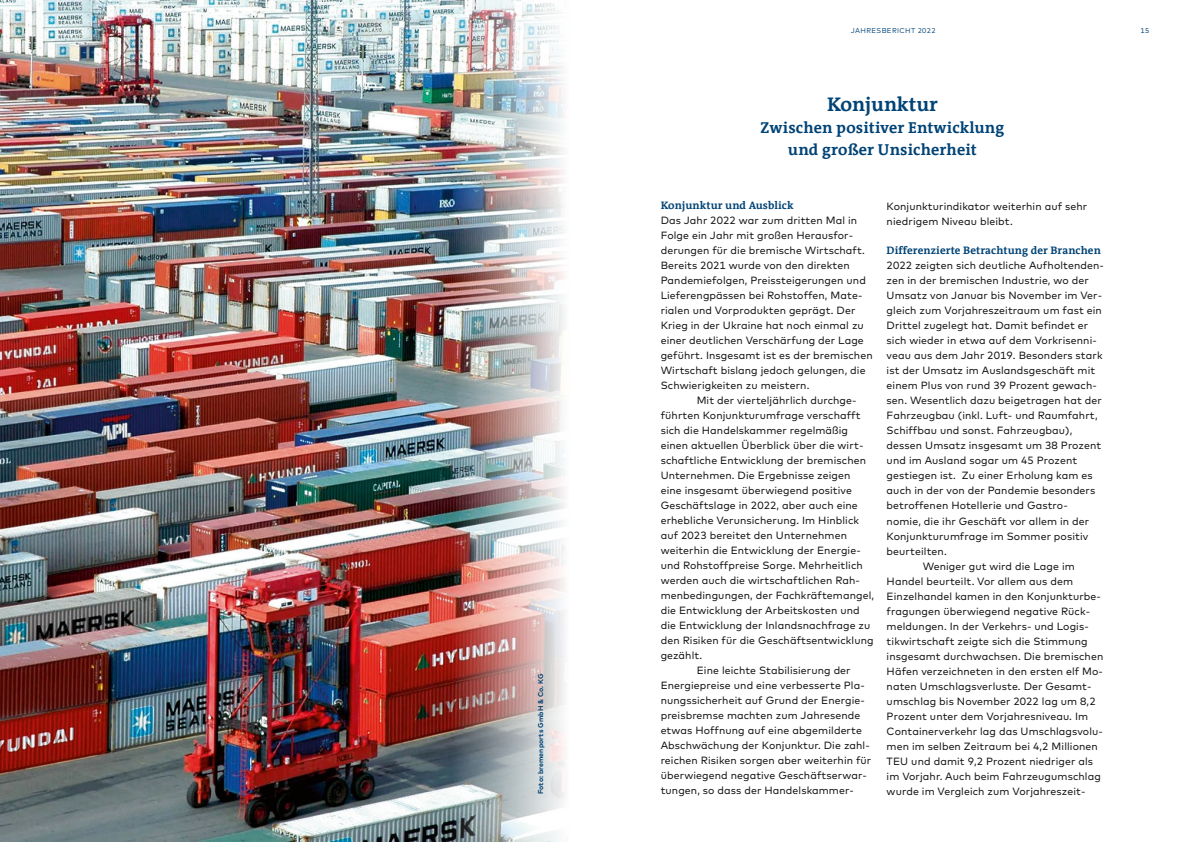
<style>
.page{position:relative;width:1191px;height:842px;background:#fff}
.page>*{position:absolute;margin:0;border:0;box-sizing:border-box;transform-origin:0 0}
.t1{font:700 20px "The Antiqua B7";color:#004376}
.t2{font:700 16px/22px "The Antiqua B7";letter-spacing:.01em;color:#004376;text-align:center}
.t3{font:700 11px "The Antiqua B7";letter-spacing:.01em;color:#004376}
.t4{font:10.5px/15px "Mark";letter-spacing:.01em;color:#121212}
.t5{font:700 7px "Mark";letter-spacing:.01em;color:#004376}
.t6{font:7px "Mark";letter-spacing:.05em;color:#004376}
.t7{font:7px "Mark";color:#004376}
</style>
<div class="page">
<img style="left:0;top:0;width:167px;height:842px">
<img style="left:167px;top:0;width:398px;height:842px">
<p class="t5" style="left:536px;top:794px;width:122px;rotate:-90deg">Foto: bremenports GmbH &amp; Co. KG</p>
<p class="t6" style="left:851px;top:26px;width:86px">JAHRESBERICHT 2022</p>
<p class="t7" style="left:1140px;top:26px;width:11px">15</p>
<h1 class="t1" style="left:827px;top:94px;width:112px">Konjunktur</h1>
<h2 class="t2" style="left:760px;top:117px;width:245px">Zwischen positiver Entwicklung und großer Unsicherheit</h2>
<p class="t3" style="left:660px;top:200px;width:134px">Konjunktur und Ausblick</p>
<p class="t4" style="left:660px;top:213px;width:198px">Das Jahr 2022 war zum dritten Mal in</p>
<p class="t4" style="left:660px;top:228px;width:194px">Folge ein Jahr mit großen Herausfor-</p>
<p class="t4" style="left:660px;top:243px;width:206px">derungen für die bremische Wirtschaft.</p>
<p class="t4" style="left:660px;top:258px;width:191px">Bereits 2021 wurde von den direkten</p>
<p class="t4" style="left:660px;top:273px;width:207px">Pandemiefolgen, Preissteigerungen und</p>
<p class="t4" style="left:660px;top:288px;width:203px">Lieferengpässen bei Rohstoffen, Mate-</p>
<p class="t4" style="left:660px;top:303px;width:196px">rialen und Vorprodukten geprägt. Der</p>
<p class="t4" style="left:660px;top:318px;width:205px">Krieg in der Ukraine hat noch einmal zu</p>
<p class="t4" style="left:660px;top:333px;width:205px">einer deutlichen Verschärfung der Lage</p>
<p class="t4" style="left:660px;top:348px;width:213px">geführt. Insgesamt ist es der bremischen</p>
<p class="t4" style="left:660px;top:363px;width:206px">Wirtschaft bislang jedoch gelungen, die</p>
<p class="t4" style="left:660px;top:378px;width:150px">Schwierigkeiten zu meistern.</p>
<p class="t4" style="left:696px;top:393px;width:161px">Mit der vierteljährlich durchge-</p>
<p class="t4" style="left:660px;top:408px;width:201px">führten Konjunkturumfrage verschafft</p>
<p class="t4" style="left:660px;top:423px;width:189px">sich die Handelskammer regelmäßig</p>
<p class="t4" style="left:660px;top:438px;width:204px">einen aktuellen Überblick über die wirt-</p>
<p class="t4" style="left:660px;top:453px;width:207px">schaftliche Entwicklung der bremischen</p>
<p class="t4" style="left:660px;top:468px;width:191px">Unternehmen. Die Ergebnisse zeigen</p>
<p class="t4" style="left:660px;top:483px;width:193px">eine insgesamt überwiegend positive</p>
<p class="t4" style="left:660px;top:498px;width:199px">Geschäftslage in 2022, aber auch eine</p>
<p class="t4" style="left:660px;top:513px;width:200px">erhebliche Verunsicherung. Im Hinblick</p>
<p class="t4" style="left:660px;top:528px;width:188px">auf 2023 bereitet den Unternehmen</p>
<p class="t4" style="left:660px;top:543px;width:202px">weiterhin die Entwicklung der Energie-</p>
<p class="t4" style="left:660px;top:558px;width:204px">und Rohstoffpreise Sorge. Mehrheitlich</p>
<p class="t4" style="left:660px;top:573px;width:201px">werden auch die wirtschaftlichen Rah-</p>
<p class="t4" style="left:660px;top:588px;width:215px">menbedingungen, der Fachkräftemangel,</p>
<p class="t4" style="left:660px;top:603px;width:201px">die Entwicklung der Arbeitskosten und</p>
<p class="t4" style="left:660px;top:618px;width:211px">die Entwicklung der Inlandsnachfrage zu</p>
<p class="t4" style="left:660px;top:633px;width:214px">den Risiken für die Geschäftsentwicklung</p>
<p class="t4" style="left:660px;top:648px;width:43px">gezählt.</p>
<p class="t4" style="left:696px;top:663px;width:155px">Eine leichte Stabilisierung der</p>
<p class="t4" style="left:660px;top:678px;width:206px">Energiepreise und eine verbesserte Pla-</p>
<p class="t4" style="left:660px;top:693px;width:206px">nungssicherheit auf Grund der Energie-</p>
<p class="t4" style="left:660px;top:708px;width:201px">preisbremse machten zum Jahresende</p>
<p class="t4" style="left:660px;top:723px;width:203px">etwas Hoffnung auf eine abgemilderte</p>
<p class="t4" style="left:660px;top:738px;width:211px">Abschwächung der Konjunktur. Die zahl-</p>
<p class="t4" style="left:660px;top:753px;width:212px">reichen Risiken sorgen aber weiterhin für</p>
<p class="t4" style="left:660px;top:768px;width:208px">überwiegend negative Geschäftserwar-</p>
<p class="t4" style="left:660px;top:783px;width:195px">tungen, so dass der Handelskammer-</p>
<p class="t4" style="left:886px;top:198px;width:202px">Konjunkturindikator weiterhin auf sehr niedrigem Niveau bleibt.</p>
<p class="t3" style="left:886px;top:245px;width:216px">Differenzierte Betrachtung der Branchen</p>
<p class="t4" style="left:886px;top:258px;width:219px">2022 zeigten sich deutliche Aufholtenden-</p>
<p class="t4" style="left:886px;top:273px;width:204px">zen in der bremischen Industrie, wo der</p>
<p class="t4" style="left:886px;top:288px;width:217px">Umsatz von Januar bis November im Ver-</p>
<p class="t4" style="left:886px;top:303px;width:217px">gleich zum Vorjahreszeitraum um fast ein</p>
<p class="t4" style="left:886px;top:318px;width:203px">Drittel zugelegt hat. Damit befindet er</p>
<p class="t4" style="left:886px;top:333px;width:212px">sich wieder in etwa auf dem Vorkrisenni-</p>
<p class="t4" style="left:886px;top:348px;width:217px">veau aus dem Jahr 2019. Besonders stark</p>
<p class="t4" style="left:886px;top:363px;width:210px">ist der Umsatz im Auslandsgeschäft mit</p>
<p class="t4" style="left:886px;top:378px;width:212px">einem Plus von rund 39 Prozent gewach-</p>
<p class="t4" style="left:886px;top:393px;width:217px">sen. Wesentlich dazu beigetragen hat der</p>
<p class="t4" style="left:886px;top:408px;width:212px">Fahrzeugbau (inkl. Luft- und Raumfahrt,</p>
<p class="t4" style="left:886px;top:423px;width:187px">Schiffbau und sonst. Fahrzeugbau),</p>
<p class="t4" style="left:886px;top:438px;width:216px">dessen Umsatz insgesamt um 38 Prozent</p>
<p class="t4" style="left:886px;top:453px;width:192px">und im Ausland sogar um 45 Prozent</p>
<p class="t4" style="left:886px;top:468px;width:207px">gestiegen ist. Zu einer Erholung kam es</p>
<p class="t4" style="left:886px;top:483px;width:210px">auch in der von der Pandemie besonders</p>
<p class="t4" style="left:886px;top:498px;width:183px">betroffenen Hotellerie und Gastro-</p>
<p class="t4" style="left:886px;top:513px;width:204px">nomie, die ihr Geschäft vor allem in der</p>
<p class="t4" style="left:886px;top:528px;width:203px">Konjunkturumfrage im Sommer positiv</p>
<p class="t4" style="left:886px;top:543px;width:62px">beurteilten.</p>
<p class="t4" style="left:922px;top:558px;width:154px">Weniger gut wird die Lage im</p>
<p class="t4" style="left:886px;top:573px;width:188px">Handel beurteilt. Vor allem aus dem</p>
<p class="t4" style="left:886px;top:588px;width:216px">Einzelhandel kamen in den Konjunkturbe-</p>
<p class="t4" style="left:886px;top:603px;width:205px">fragungen überwiegend negative Rück-</p>
<p class="t4" style="left:886px;top:618px;width:204px">meldungen. In der Verkehrs- und Logis-</p>
<p class="t4" style="left:886px;top:633px;width:202px">tikwirtschaft zeigte sich die Stimmung</p>
<p class="t4" style="left:886px;top:648px;width:218px">insgesamt durchwachsen. Die bremischen</p>
<p class="t4" style="left:886px;top:663px;width:218px">Häfen verzeichneten in den ersten elf Mo-</p>
<p class="t4" style="left:886px;top:678px;width:206px">naten Umschlagsverluste. Der Gesamt-</p>
<p class="t4" style="left:886px;top:693px;width:210px">umschlag bis November 2022 lag um 8,2</p>
<p class="t4" style="left:886px;top:708px;width:203px">Prozent unter dem Vorjahresniveau. Im</p>
<p class="t4" style="left:886px;top:723px;width:218px">Containerverkehr lag das Umschlagsvolu-</p>
<p class="t4" style="left:886px;top:738px;width:213px">men im selben Zeitraum bei 4,2 Millionen</p>
<p class="t4" style="left:886px;top:753px;width:208px">TEU und damit 9,2 Prozent niedriger als</p>
<p class="t4" style="left:886px;top:768px;width:216px">im Vorjahr. Auch beim Fahrzeugumschlag</p>
<p class="t4" style="left:886px;top:783px;width:200px">wurde im Vergleich zum Vorjahreszeit-</p>
</div>
